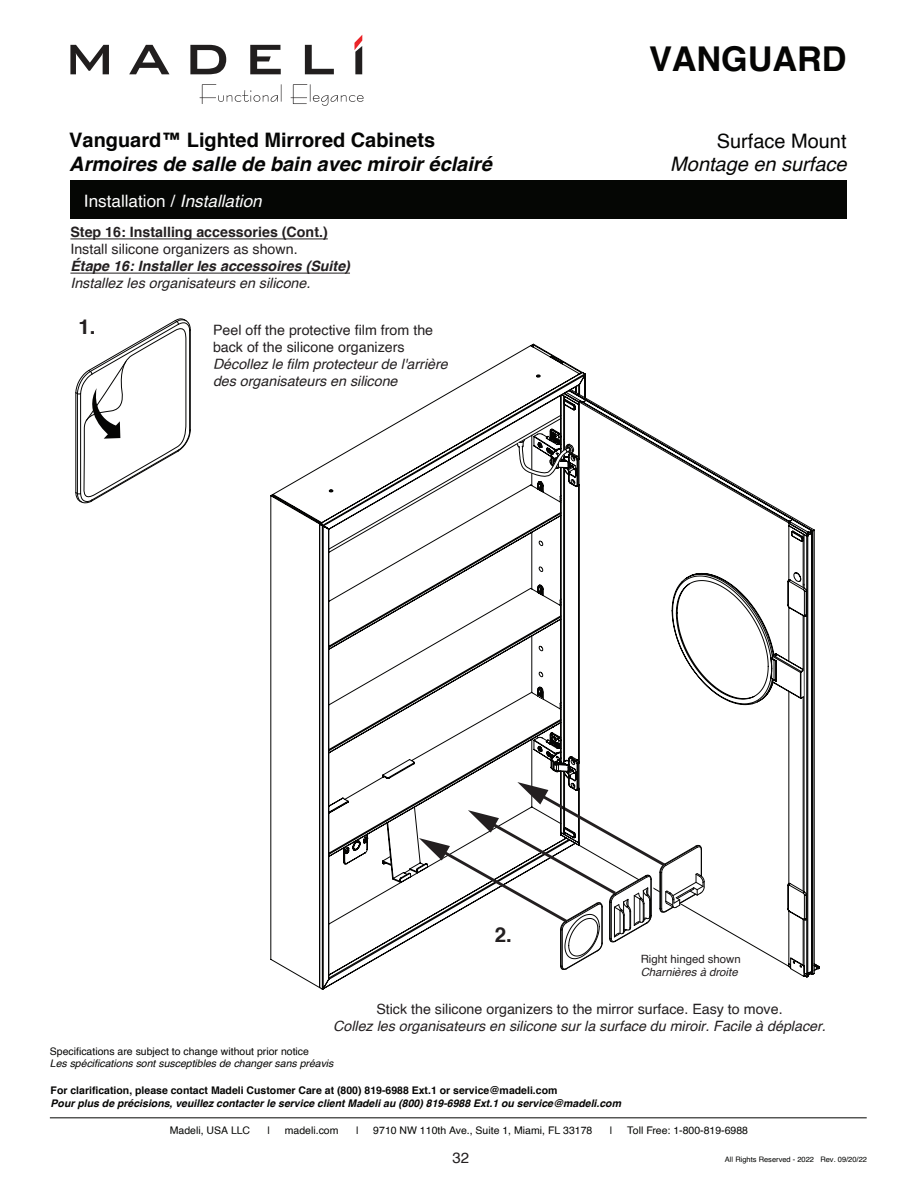
<style>
.page{position:relative;width:918px;height:1188px;background:#fff}
.page>*{position:absolute;margin:0;border:0;box-sizing:border-box;transform-origin:0 0}
.t1{font:700 34.2px "Helvetica";color:#050504}
.t2{font:700 20.55px "Helvetica";color:#231f20}
.t3{font:italic 700 19.95px "Helvetica";color:#050504}
.t4{font:700 19.95px "Helvetica";color:#050504}
.t5{font:19.95px "Helvetica";color:#fff}
.t6{font:italic 19.95px "Helvetica";color:#050504}
.t7{font:19.95px "Helvetica";color:#050504}
.t8{font:17.1px "Helvetica";color:#fff}
.t9{font:15px "Helvetica";color:#231f20}
.t10{font:italic 14.25px/17.1px "Helvetica";color:#231f20}
.t11{font:14.25px/17.1px "Helvetica";color:#231f20}
.t12{font:italic 700 14.25px "Helvetica";color:#231f20}
.t13{font:700 14.25px "Helvetica";color:#231f20}
.t14{font:italic 11.4px "Helvetica";color:#231f20}
.t15{font:11.4px "Helvetica";color:#231f20}
.t16{font:italic 700 10.5px "Helvetica";color:#050504}
.t17{font:700 10.5px "Helvetica";color:#050504}
.t18{font:10.5px "Helvetica";color:#050604}
.t19{font:italic 10.5px "Helvetica";color:#050504}
.t20{font:10.5px "Helvetica";color:#050504}
.t21{font:7.5px "Helvetica";color:#050604}
.s1{font-style:italic}
</style>
<div class="page">
<hr style="left:70px;top:239px;width:258px;height:1px;background:#231f20">
<hr style="left:70px;top:273px;width:280px;height:1px;background:#231f20">
<svg style="left:70px;top:45px;width:39px;height:29px"></svg>
<svg style="left:129px;top:45px;width:40px;height:29px"></svg>
<svg style="left:190px;top:45px;width:36px;height:29px"></svg>
<svg style="left:250px;top:45px;width:31px;height:29px"></svg>
<svg style="left:305px;top:45px;width:29px;height:29px"></svg>
<svg style="left:354px;top:35px;width:8px;height:39px"></svg>
<svg style="left:200px;top:84px;width:82px;height:20px"></svg>
<svg style="left:291px;top:84px;width:73px;height:22px"></svg>
<hr style="left:50px;top:1117px;width:817px;height:1px;background:#050604">
<div style="left:70px;top:180px;width:777px;height:39px;background:#050604"></div>
<svg style="left:270px;top:344px;width:550px;height:646px"></svg>
<svg style="left:535px;top:686px;width:9px;height:14px"></svg>
<svg style="left:419px;top:782px;width:286px;height:191px"></svg>
<svg style="left:75px;top:318px;width:116px;height:185px"></svg>
<hr style="left:803px;top:919px;width:1px;height:46px;background:#050504">
<hr style="left:803px;top:615px;width:1px;height:276px;background:#050504">
<hr style="left:804px;top:616px;width:1px;height:275px;background:#050504">
<hr style="left:804px;top:920px;width:1px;height:53px;background:#050504">
<hr style="left:804px;top:534px;width:1px;height:51px;background:#050504">
<hr style="left:803px;top:534px;width:1px;height:50px;background:#050504">
<hr style="left:563px;top:772px;width:1px;height:62px;background:#050504">
<hr style="left:563px;top:468px;width:1px;height:294px;background:#050504">
<hr style="left:564px;top:470px;width:1px;height:291px;background:#050504">
<hr style="left:564px;top:774px;width:1px;height:60px;background:#050504">
<hr style="left:564px;top:397px;width:1px;height:43px;background:#050504">
<hr style="left:563px;top:396px;width:1px;height:44px;background:#050504">
<svg style="left:672px;top:573px;width:133px;height:132px"></svg>
<svg style="left:517px;top:439px;width:57px;height:39px"></svg>
<h3 class="t4" style="left:69px;top:124px;width:367px">Vanguard™ Lighted Mirrored Cabinets</h3>
<h3 class="t3" style="left:69px;top:148px;width:424px">Armoires de salle de bain avec miroir éclairé</h3>
<h3 class="t5" style="left:79px;top:184px;width:264px">Specifications / Spécifications</h3>
<p class="t8" style="left:84px;top:188px;width:179px">Installation / <span class="s1">Installation</span></p>
<p class="t13" style="left:70px;top:221px;width:259px">Step 16: Installing accessories (Cont.)</p>
<p class="t11" style="left:70px;top:241px;width:229px">Install silicone organizers as shown.</p>
<p class="t12" style="left:70px;top:255px;width:281px">Étape 16: Installer les accessoires (Suite)</p>
<p class="t10" style="left:70px;top:275px;width:241px">Installez les organisateurs en silicone.</p>
<h2 class="t2" style="left:78px;top:310px;width:19px">1.</h2>
<p class="t11" style="left:213px;top:322px;width:222px">Peel off the protective film from the back of the silicone organizers</p>
<p class="t10" style="left:213px;top:356px;width:236px">Décollez le film protecteur de l'arrière des organisateurs en silicone</p>
<h1 class="t1" style="left:649px;top:31px;width:199px">VANGUARD</h1>
<h3 class="t7" style="left:717px;top:125px;width:131px">Surface Mount</h3>
<h3 class="t6" style="left:670px;top:149px;width:178px">Montage en surface</h3>
<h2 class="t2" style="left:495px;top:918px;width:19px">2.</h2>
<p class="t15" style="left:641px;top:950px;width:102px">Right hinged shown</p>
<p class="t14" style="left:641px;top:963px;width:98px">Charnières à droite</p>
<p class="t11" style="left:376px;top:1000px;width:408px">Stick the silicone organizers to the mirror surface. Easy to move.</p>
<p class="t10" style="left:333px;top:1017px;width:494px">Collez les organisateurs en silicone sur la surface du miroir. Facile à déplacer.</p>
<p class="t20" style="left:50px;top:1043px;width:261px">Specifications are subject to change without prior notice</p>
<p class="t19" style="left:50px;top:1055px;width:285px">Les spécifications sont susceptibles de changer sans préavis</p>
<p class="t17" style="left:51px;top:1082px;width:508px">For clarification, please contact Madeli Customer Care at (800) 819-6988 Ext.1 or service@madeli.com</p>
<p class="t16" style="left:51px;top:1094px;width:572px">Pour plus de précisions, veuillez contacter le service client Madeli au (800) 819-6988 Ext.1 ou service@madeli.com</p>
<p class="t18" style="left:170px;top:1122px;width:82px">Madeli, USA LLC</p>
<p class="t18" style="left:268px;top:1122px;width:4px">|</p>
<p class="t18" style="left:285px;top:1122px;width:55px">madeli.com</p>
<p class="t18" style="left:356px;top:1122px;width:4px">|</p>
<p class="t18" style="left:373px;top:1122px;width:221px">9710 NW 110th Ave., Suite 1, Miami, FL 33178</p>
<p class="t18" style="left:610px;top:1122px;width:4px">|</p>
<p class="t18" style="left:627px;top:1122px;width:122px">Toll Free: 1-800-819-6988</p>
<p class="t9" style="left:453px;top:1146px;width:18px">32</p>
<p class="t21" style="left:725px;top:1153px;width:144px">All Rights Reserved - 2022 Rev. 09/20/22</p>
</div>
